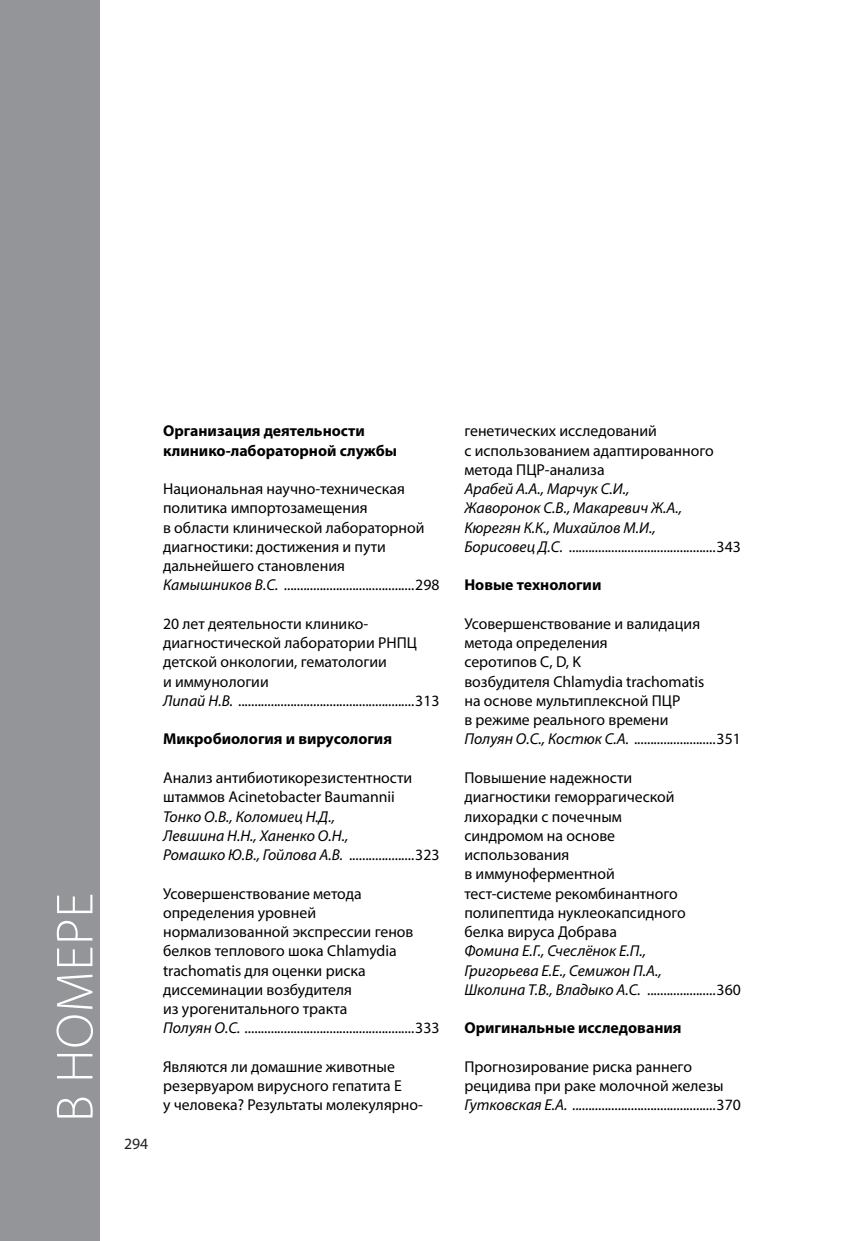
<style>
.page{position:relative;width:844px;height:1241px;background:#fff}
.page>*{position:absolute;margin:0;border:0;box-sizing:border-box;transform-origin:0 0}
.t1{font:300 52.5px "Myriad Pro";letter-spacing:.02em;color:#fff}
.Заголовок_русский__П{font:15.75px/19.2px "Myriad Pro";color:#000}
.Русские_авторы_в_заг{font:italic 15.75px/19.2px "Myriad Pro";color:#000}
.Русские_авторы_в_заг-2{font:15.75px "Myriad Pro";color:#000}
.Заголовок_русский__П-2{font:700 15.75px/19.2px "Myriad Pro";color:#000}
.t2{font:15.75px "Myriad Pro";color:#231f20}
.s1{font-style:italic}
.s2{font-style:normal}
</style>
<div class="page">
<div style="left:0;top:0;width:99px;height:1240px;background:#939598"></div>
<p class="t1" style="left:43px;top:1121px;width:230px;rotate:-90deg">В НОМЕРЕ</p>
<p class="t2" style="left:124px;top:1133px;width:26px">294</p>
<p class="Заголовок_русский__П-2" style="left:163px;top:421px;width:235px">Организация деятельности клинико-лабораторной службы</p>
<p class="Заголовок_русский__П" style="left:163px;top:479px;width:263px">Национальная научно-техническая политика импортозамещения<br>в области клинической лабораторной диагностики: достижения и пути дальнейшего становления</p>
<p class="Русские_авторы_в_заг-2" style="left:163px;top:575px;width:278px"><span class="s1">Камышников В.С.</span> ........................................298</p>
<p class="Заголовок_русский__П" style="left:163px;top:613px;width:255px">20 лет деятельности клинико&shy;диагностической лаборатории РНПЦ детской онкологии, гематологии<br>и иммунологии</p>
<p class="Русские_авторы_в_заг-2" style="left:163px;top:690px;width:278px"><span class="s1">Липай Н.В.</span> ......................................................313</p>
<p class="Заголовок_русский__П-2" style="left:163px;top:729px;width:230px">Микробиология и вирусология</p>
<p class="Заголовок_русский__П" style="left:163px;top:767px;width:251px">Анализ антибиотикорезистентности штаммов Acinetobacter Baumannii</p>
<p class="Русские_авторы_в_заг" style="left:163px;top:806px;width:278px">Тонко О.В., Коломиец Н.Д.,<br>Левшина Н.Н., Ханенко О.Н.,<br>Ромашко Ю.В., Гойлова А.В. <span class="s2">....................323</span></p>
<p class="Заголовок_русский__П" style="left:163px;top:883px;width:252px">Усовершенствование метода определения уровней нормализованной экспрессии генов белков теплового шока Chlamydia trachomatis для оценки риска диссеминации возбудителя<br>из урогенитального тракта</p>
<p class="Русские_авторы_в_заг-2" style="left:163px;top:1018px;width:278px"><span class="s1">Полуян О.С.</span> ....................................................333</p>
<p class="Заголовок_русский__П" style="left:163px;top:1056px;width:261px">Являются ли домашние животные резервуаром вирусного гепатита Е<br>у человека? Результаты молекулярно-</p>
<p class="Заголовок_русский__П" style="left:464px;top:421px;width:251px">генетических исследований<br>с использованием адаптированного метода ПЦР-анализа</p>
<p class="Русские_авторы_в_заг" style="left:464px;top:479px;width:278px">Арабей А.А., Марчук С.И.,<br>Жаворонок С.В., Макаревич Ж.А., Кюрегян К.К., Михайлов М.И.,<br>Борисовец Д.С. <span class="s2">.............................................343</span></p>
<p class="Заголовок_русский__П-2" style="left:464px;top:575px;width:138px">Новые технологии</p>
<p class="Заголовок_русский__П" style="left:464px;top:613px;width:241px">Усовершенствование и валидация метода определения<br>серотипов C, D, K<br>возбудителя Chlamydia trachomatis на основе мультиплексной ПЦР<br>в режиме реального времени</p>
<p class="Русские_авторы_в_заг-2" style="left:464px;top:729px;width:278px"><span class="s1">Полуян О.С., Костюк С.А.</span> .........................351</p>
<p class="Заголовок_русский__П" style="left:464px;top:767px;width:223px">Повышение надежности диагностики геморрагической лихорадки с почечным синдромом на основе использования<br>в иммуноферментной тест-системе рекомбинантного полипептида нуклеокапсидного белка вируса Добрава</p>
<p class="Русские_авторы_в_заг" style="left:464px;top:941px;width:278px">Фомина Е.Г., Счеслёнок Е.П.,<br>Григорьева Е.Е., Семижон П.А.,<br>Школина Т.В., Владыко А.С. <span class="s2">.....................360</span></p>
<p class="Заголовок_русский__П-2" style="left:464px;top:1017px;width:219px">Оригинальные исследования</p>
<p class="Заголовок_русский__П" style="left:464px;top:1056px;width:261px">Прогнозирование риска раннего рецидива при раке молочной железы</p>
<p class="Русские_авторы_в_заг-2" style="left:464px;top:1095px;width:278px"><span class="s1">Гутковская Е.А.</span> ............................................370</p>
</div>
